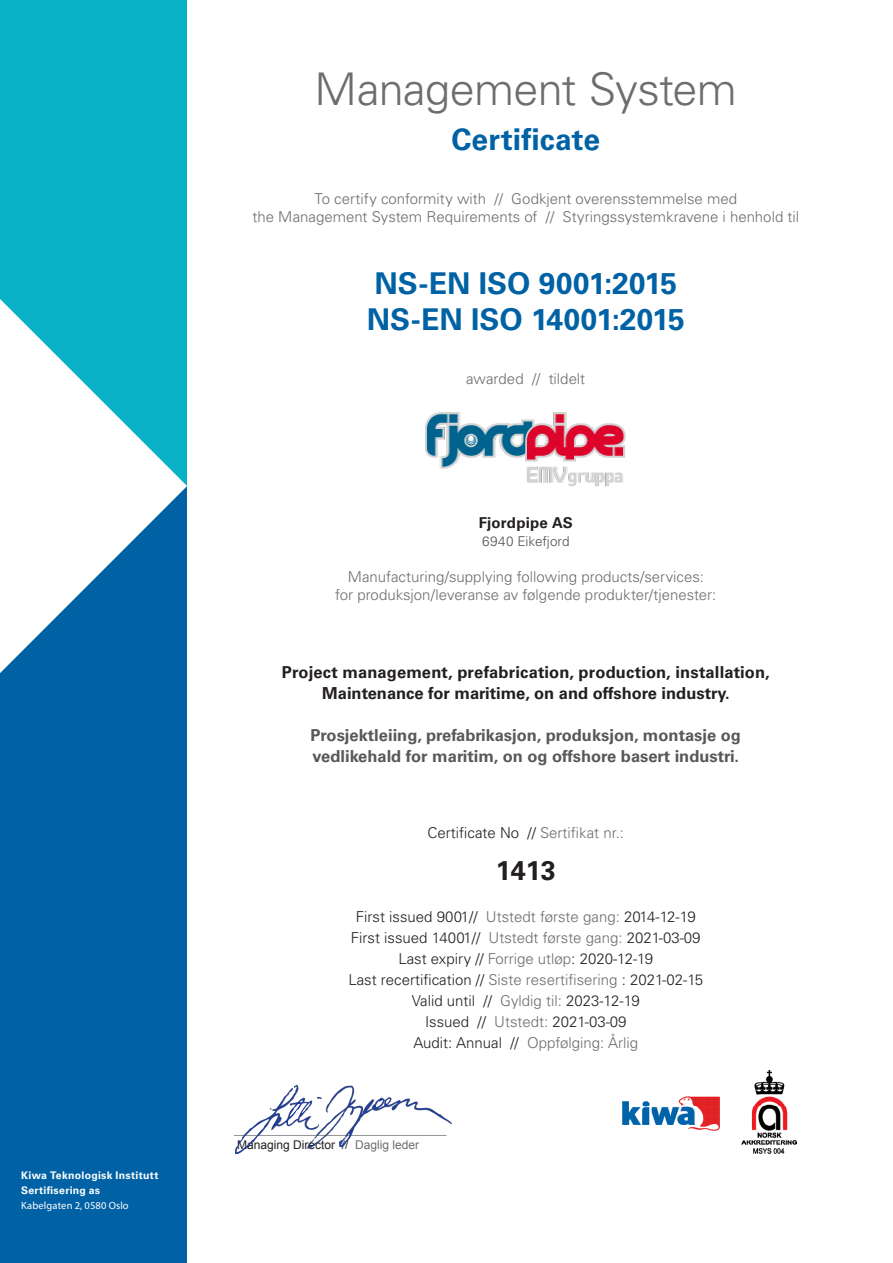
<style>
.page{position:relative;width:893px;height:1263px;background:#fff}
.page>*{position:absolute;margin:0;border:0;box-sizing:border-box;transform-origin:0 0}
.certificate_title{font:300 45px "Univers LT Std";letter-spacing:-.015em;color:#6c6d70}
.certificate{font:700 30px "Univers LT Std";color:#0062a5}
.t1{font:700 27px "Univers LT Std";color:#231f20}
.explanation_text{font:700 16.5px "Univers LT Std";letter-spacing:.005em;color:#231f20}
.t2{font:700 16.5px "Univers LT Std";color:#57585a}
.explanation_text-2{font:300 15px "Univers LT Std";color:#6c6d70}
.t3{font:300 15px "Univers LT Std";color:#231f20}
.explanation_text-3{font:700 15px "Univers LT Std";letter-spacing:.015em;color:#231f20}
.explanation_text-4{font:300 13.5px "Univers LT Std";letter-spacing:.005em;color:#505052}
.t4{font:12px "Arial";color:#231f20}
.t5{font:700 10.5px/15px "Univers LT Std";letter-spacing:.025em;color:#fff}
.t6{font:10.5px "Myriad Pro";letter-spacing:.015em;color:#fff}
.s1{color:#6c6d70}
.s2{color:#231f20}
</style>
<div class="page">
<div style="left:0;top:486px;width:187px;height:777px;background:#0062a5"></div>
<div style="left:0;top:0;width:187px;height:486px;background:#09b1c7"></div>
<svg style="left:0;top:299px;width:187px;height:374px;fill:#fff"></svg>
<hr style="left:234px;top:1135px;width:212px;height:1px;background:#939598">
<img style="left:622px;top:1070px;width:174px;height:83px">
<img style="left:426px;top:413px;width:200px;height:73px">
<img style="left:235px;top:1086px;width:216px;height:67px">
<p class="t5" style="left:21px;top:1168px;width:139px">Kiwa Teknologisk Institutt<br>Sertifisering as</p>
<p class="t6" style="left:21px;top:1199px;width:109px">Kabelgaten 2, 0580 Oslo</p>
<p class="certificate_title" style="left:315px;top:62px;width:424px">Management System</p>
<p class="certificate" style="left:451px;top:122px;width:150px">Certificate</p>
<p class="explanation_text-2" style="left:314px;top:190px;width:424px">To certify conformity with // Godkjent overensstemmelse med</p>
<p class="explanation_text-2" style="left:252px;top:208px;width:548px">the Management System Requirements of // Styringssystemkravene i henhold til</p>
<p class="certificate" style="left:374px;top:266px;width:304px">NS-EN ISO 9001:2015</p>
<p class="certificate" style="left:367px;top:302px;width:319px">NS-EN ISO 14001:2015</p>
<p class="explanation_text-2" style="left:466px;top:370px;width:120px">awarded // tildelt</p>
<p class="explanation_text-3" style="left:479px;top:514px;width:96px">Fjordpipe AS</p>
<p class="explanation_text-4" style="left:482px;top:533px;width:89px">6940 Eikefjord</p>
<p class="explanation_text-2" style="left:348px;top:568px;width:358px">Manufacturing/supplying following products/services:</p>
<p class="explanation_text-2" style="left:335px;top:586px;width:383px">for produksjon/leveranse av følgende produkter/tjenester:</p>
<p class="explanation_text" style="left:282px;top:662px;width:489px">Project management, prefabrication, production, installation,</p>
<p class="explanation_text" style="left:322px;top:683px;width:409px">Maintenance for maritime, on and offshore industry.</p>
<p class="t2" style="left:311px;top:725px;width:432px">Prosjektleiing, prefabrikasjon, produksjon, montasje og</p>
<p class="t2" style="left:312px;top:746px;width:428px">vedlikehald for maritim, on og offshore basert industri.</p>
<p class="t3" style="left:428px;top:823px;width:198px">Certificate No // <span class="s1">Sertifikat nr.:</span></p>
<p class="t1" style="left:496px;top:854px;width:62px">1413</p>
<p class="t3" style="left:356px;top:907px;width:341px">First issued 9001// <span class="s1">Utstedt første gang:</span> 2014-12-19</p>
<p class="t3" style="left:351px;top:928px;width:351px">First issued 14001// <span class="s1">Utstedt første gang:</span> 2021-03-09</p>
<p class="t3" style="left:398px;top:949px;width:256px">Last expiry // <span class="s1">Forrige utløp</span>: 2020-12-19</p>
<p class="t3" style="left:348px;top:970px;width:356px">Last recertification // <span class="s1">Siste resertifisering</span> : 2021-02-15</p>
<p class="t3" style="left:412px;top:991px;width:229px">Valid until // <span class="s1">Gyldig til:</span> 2023-12-19</p>
<p class="t3" style="left:425px;top:1012px;width:203px">Issued // <span class="s1">Utstedt:</span> 2021-03-09</p>
<p class="explanation_text-2" style="left:414px;top:1033px;width:226px"><span class="s2">Audit: Annual //</span> Oppfølging: Årlig</p>
<p class="t4" style="left:237px;top:1136px;width:184px">Managing Director // <span class="s1">Daglig leder</span></p>
</div>
